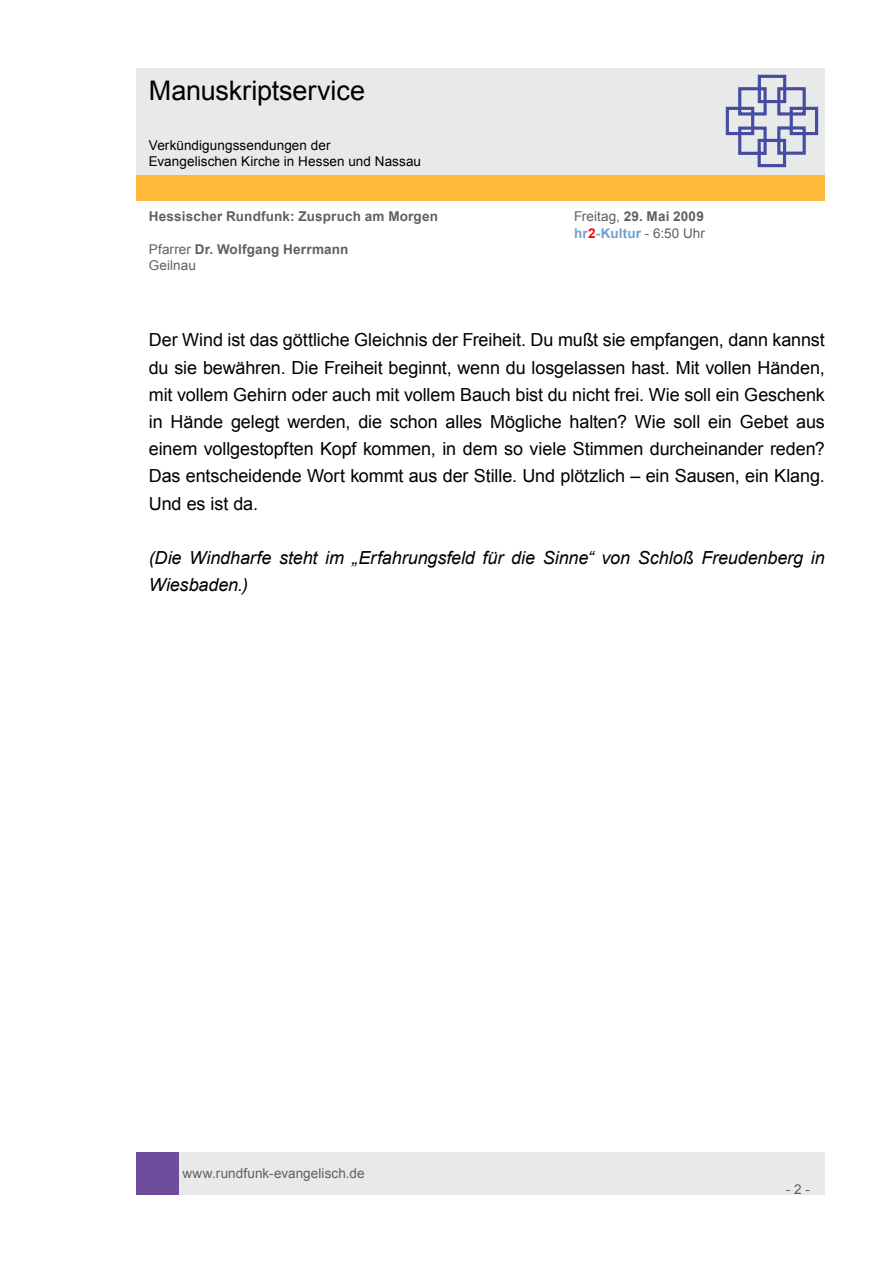
<style>
.page{position:relative;width:893px;height:1263px;background:#fff}
.page>*{position:absolute;margin:0;border:0;box-sizing:border-box;transform-origin:0 0}
.t1{font:27px "Arial";letter-spacing:-.005em;color:#000}
.t2{font:18px/27.2px "Arial";letter-spacing:-.005em;color:#000;text-align:justify}
.t3{font:italic 18px/27.2px "Arial";letter-spacing:-.005em;color:#000}
.t4{font:700 13.5px/16.2px "Arial";letter-spacing:.015em;color:#606060}
.t5{font:13.5px/16.2px "Arial";letter-spacing:.005em;color:#606060}
.t6{font:13.5px/16.2px "Arial";letter-spacing:.005em;color:#000}
.s1{font-weight:700}
.s2{font-weight:700;color:#71a0cc}
.s3{font-weight:700;color:#f00}
.s4{font-weight:400}
</style>
<div class="page">
<div style="left:179px;top:1152px;width:646px;height:43px;background:#e8e9e9"></div>
<div style="left:136px;top:1152px;width:43px;height:43px;background:#704c9c"></div>
<div style="left:136px;top:175px;width:689px;height:26px;background:#ffb93a"></div>
<div style="left:136px;top:68px;width:689px;height:106px;background:#e8e9e9"></div>
<svg style="left:725px;top:74px;width:94px;height:94px"></svg>
<h1 class="t1" style="left:149px;top:73px;width:218px">Manuskriptservice</h1>
<p class="t6" style="left:149px;top:137px;width:274px">Verkündigungssendungen der<br>Evangelischen Kirche in Hessen und Nassau</p>
<p class="t4" style="left:149px;top:209px;width:291px">Hessischer Rundfunk: Zuspruch am Morgen</p>
<p class="t5" style="left:574px;top:209px;width:132px">Freitag, <span class="s1">29. Mai 2009 </span><span class="s2">hr</span><span class="s3">2</span><span class="s2">-Kultur</span> - 6:50 Uhr</p>
<p class="t4" style="left:149px;top:241px;width:201px"><span class="s4">Pfarrer</span> Dr. Wolfgang Herrmann<br><span class="s4">Geilnau</span></p>
<p class="t2" style="left:149px;top:327px;width:678px">Der Wind ist das göttliche Gleichnis der Freiheit. Du mußt sie empfangen, dann kannst du sie bewähren. Die Freiheit beginnt, wenn du losgelassen hast. Mit vollen Händen, mit vollem Gehirn oder auch mit vollem Bauch bist du nicht frei. Wie soll ein Geschenk in Hände gelegt werden, die schon alles Mögliche halten? Wie soll ein Gebet aus einem vollgestopften Kopf kommen, in dem so viele Stimmen durcheinander reden?<br>Das entscheidende Wort kommt aus der Stille. Und plötzlich – ein Sausen, ein Klang.<br>Und es ist da.</p>
<p class="t3" style="left:149px;top:544px;width:677px">(Die Windharfe steht im „Erfahrungsfeld für die Sinne“ von Schloß Freudenberg in<br>Wiesbaden.)</p>
<p class="t5" style="left:182px;top:1165px;width:184px">www.rundfunk-evangelisch.de</p>
<p class="t5" style="left:786px;top:1181px;width:26px">- 2 -</p>
</div>
